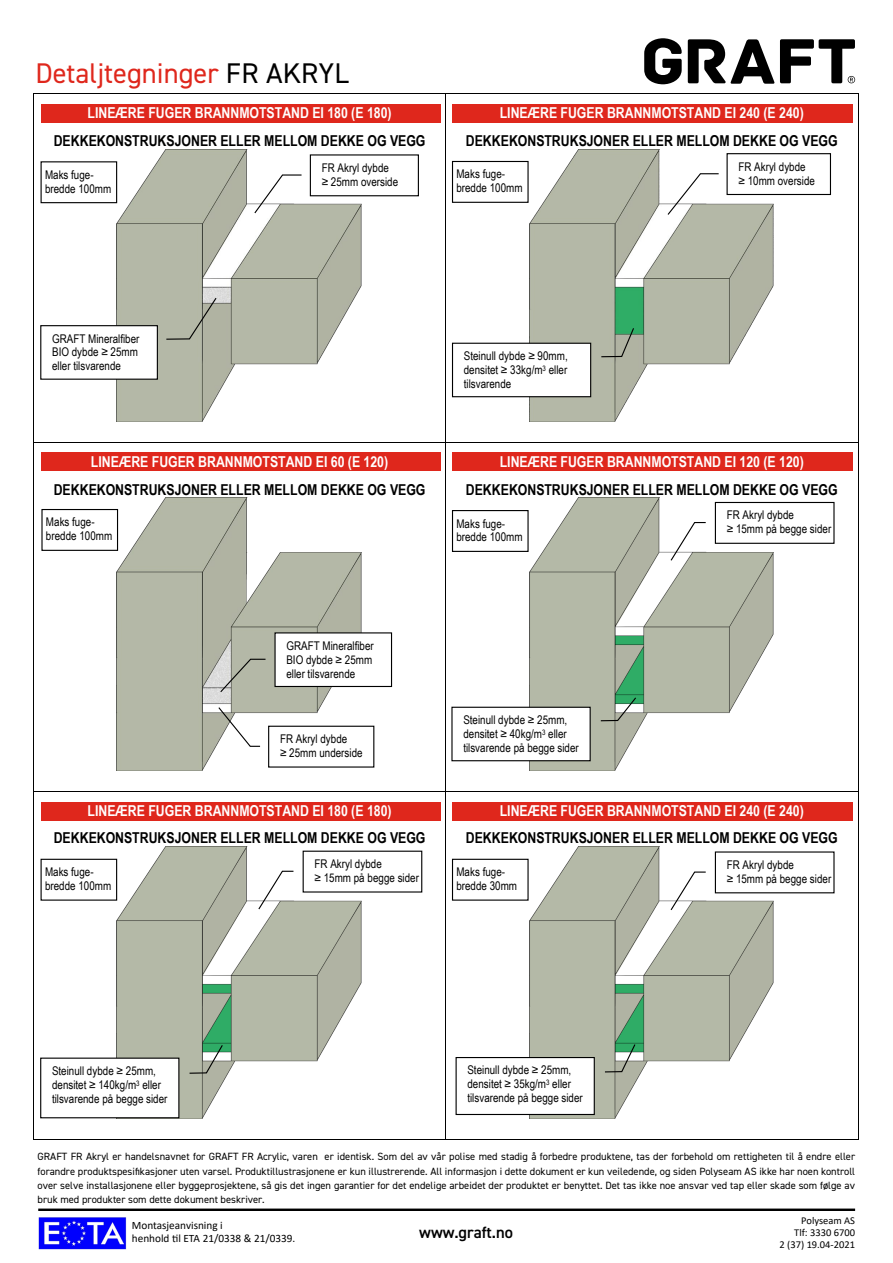
<style>
.page{position:relative;width:893px;height:1263px;background:#fff}
.page>*{position:absolute;margin:0;border:0;box-sizing:border-box;transform-origin:0 0}
.t1{font:28.5px "DIN2014";color:#df271c}
.t2{font:600 16.5px "DIN2014";color:#000}
.t3{font:700 15px "Arial Narrow";color:#000}
.t4{font:700 15px "Arial Narrow";color:#fff}
.t5{font:12px/14px "Arial Narrow";letter-spacing:.005em;color:#000}
.t6{font:11.25px/13.5px "Calibri";color:#000}
.t7{font:10.5px/14.2px "DIN2014";color:#000;text-align:justify}
.t8{font:10.5px/12px "Calibri";color:#000;text-align:right}
.s1{color:#000}
</style>
<div class="page">
<div style="left:452px;top:802px;width:400px;height:18px;background:#df271c"></div>
<div style="left:41px;top:802px;width:400px;height:18px;background:#df271c"></div>
<div style="left:41px;top:452px;width:400px;height:19px;background:#df271c"></div>
<div style="left:452px;top:452px;width:400px;height:19px;background:#df271c"></div>
<div style="left:452px;top:104px;width:400px;height:19px;background:#df271c"></div>
<div style="left:41px;top:104px;width:400px;height:19px;background:#df271c"></div>
<svg style="left:644px;top:38px;width:38px;height:46px"></svg>
<svg style="left:688px;top:39px;width:167px;height:45px"></svg>
<hr style="left:38px;top:1208px;width:817px;height:3px;background:#000">
<img style="left:38px;top:1217px;width:89px;height:33px">
<hr style="left:34px;top:93px;width:411px;height:1px;background:#000">
<hr style="left:446px;top:93px;width:412px;height:1px;background:#000">
<hr style="left:34px;top:94px;width:1px;height:348px;background:#000">
<hr style="left:445px;top:94px;width:1px;height:348px;background:#000">
<hr style="left:858px;top:94px;width:1px;height:348px;background:#000">
<hr style="left:34px;top:442px;width:411px;height:1px;background:#000">
<hr style="left:446px;top:442px;width:412px;height:1px;background:#000">
<hr style="left:34px;top:443px;width:1px;height:348px;background:#000">
<hr style="left:445px;top:443px;width:1px;height:348px;background:#000">
<hr style="left:858px;top:443px;width:1px;height:348px;background:#000">
<hr style="left:34px;top:791px;width:411px;height:1px;background:#000">
<hr style="left:446px;top:791px;width:412px;height:1px;background:#000">
<hr style="left:34px;top:791px;width:1px;height:348px;background:#000">
<hr style="left:34px;top:1139px;width:411px;height:1px;background:#000">
<hr style="left:445px;top:791px;width:1px;height:348px;background:#000">
<hr style="left:446px;top:1139px;width:412px;height:1px;background:#000">
<hr style="left:858px;top:791px;width:1px;height:348px;background:#000">
<img style="left:117px;top:149px;width:244px;height:272px">
<img style="left:529px;top:149px;width:244px;height:272px">
<img style="left:117px;top:498px;width:244px;height:272px">
<img style="left:529px;top:498px;width:244px;height:272px">
<img style="left:117px;top:846px;width:244px;height:273px">
<img style="left:529px;top:846px;width:244px;height:273px">
<div style="left:40px;top:325px;width:118px;height:55px;background:#fff;border:1px solid #000"></div>
<svg style="left:165px;top:297px;width:53px;height:43px;background:#abaf9f"></svg>
<div style="left:310px;top:154px;width:109px;height:42px;background:#fff;border:1px solid #000"></div>
<svg style="left:253px;top:174px;width:50px;height:41px"></svg>
<div style="left:41px;top:161px;width:76px;height:42px;background:#fff;border:1px solid #000"></div>
<div style="left:452px;top:343px;width:139px;height:54px;background:#fff;border:1px solid #000"></div>
<svg style="left:600px;top:327px;width:35px;height:31px"></svg>
<div style="left:726px;top:153px;width:105px;height:42px;background:#fff;border:1px solid #000"></div>
<svg style="left:666px;top:173px;width:54px;height:43px"></svg>
<div style="left:452px;top:161px;width:77px;height:42px;background:#fff;border:1px solid #000"></div>
<div style="left:41px;top:509px;width:77px;height:42px;background:#fff;border:1px solid #000"></div>
<div style="left:274px;top:632px;width:118px;height:55px;background:#fff;border:1px solid #000"></div>
<svg style="left:219px;top:658px;width:48px;height:35px;background:#b4b7aa"></svg>
<div style="left:451px;top:707px;width:140px;height:54px;background:#fff;border:1px solid #000"></div>
<svg style="left:600px;top:696px;width:37px;height:26px"></svg>
<div style="left:715px;top:502px;width:119px;height:42px;background:#fff;border:1px solid #000"></div>
<svg style="left:669px;top:521px;width:38px;height:41px"></svg>
<div style="left:452px;top:510px;width:77px;height:42px;background:#fff;border:1px solid #000"></div>
<div style="left:40px;top:1057px;width:139px;height:61px;background:#fff;border:1px solid #000"></div>
<svg style="left:188px;top:1044px;width:36px;height:30px"></svg>
<div style="left:303px;top:851px;width:119px;height:41px;background:#fff;border:1px solid #000"></div>
<svg style="left:257px;top:870px;width:38px;height:40px"></svg>
<div style="left:41px;top:859px;width:76px;height:42px;background:#fff;border:1px solid #000"></div>
<div style="left:456px;top:1057px;width:139px;height:58px;background:#fff;border:1px solid #000"></div>
<svg style="left:604px;top:1043px;width:32px;height:30px"></svg>
<div style="left:715px;top:851px;width:119px;height:42px;background:#fff"></div>
<svg style="left:669px;top:871px;width:38px;height:40px"></svg>
<div style="left:452px;top:859px;width:77px;height:42px;background:#fff;border:1px solid #000"></div>
<div style="left:268px;top:726px;width:106px;height:42px;background:#fff;border:1px solid #000"></div>
<svg style="left:217px;top:706px;width:44px;height:41px"></svg>
<h1 class="t1" style="left:36px;top:55px;width:315px">Detaljtegninger <span class="s1">FR AKRYL</span></h1>
<p class="t4" style="left:88px;top:102px;width:306px">LINEÆRE FUGER BRANNMOTSTAND EI 180 (E 180)</p>
<p class="t3" style="left:54px;top:129px;width:373px">DEKKEKONSTRUKSJONER ELLER MELLOM DEKKE OG VEGG</p>
<p class="t4" style="left:500px;top:102px;width:306px">LINEÆRE FUGER BRANNMOTSTAND EI 240 (E 240)</p>
<p class="t3" style="left:466px;top:129px;width:373px">DEKKEKONSTRUKSJONER ELLER MELLOM DEKKE OG VEGG</p>
<p class="t5" style="left:45px;top:167px;width:68px">Maks fuge&shy;bredde 100mm</p>
<p class="t5" style="left:322px;top:160px;width:78px">FR Akryl dybde ≥ 25mm overside</p>
<p class="t5" style="left:456px;top:167px;width:68px">Maks fuge&shy;bredde 100mm</p>
<p class="t5" style="left:738px;top:159px;width:78px">FR Akryl dybde ≥ 10mm overside</p>
<p class="t5" style="left:52px;top:331px;width:89px">GRAFT Mineralfiber<br>BIO dybde ≥ 25mm eller tilsvarende</p>
<p class="t4" style="left:91px;top:450px;width:299px">LINEÆRE FUGER BRANNMOTSTAND EI 60 (E 120)</p>
<p class="t3" style="left:54px;top:478px;width:373px">DEKKEKONSTRUKSJONER ELLER MELLOM DEKKE OG VEGG</p>
<p class="t5" style="left:46px;top:515px;width:68px">Maks fuge&shy;bredde 100mm</p>
<p class="t5" style="left:464px;top:349px;width:105px;text-align:justify">Steinull dybde ≥ 90mm, densitet ≥ 33kg/m<sup>3</sup> eller tilsvarende</p>
<p class="t4" style="left:500px;top:450px;width:306px">LINEÆRE FUGER BRANNMOTSTAND EI 120 (E 120)</p>
<p class="t3" style="left:466px;top:478px;width:373px">DEKKEKONSTRUKSJONER ELLER MELLOM DEKKE OG VEGG</p>
<p class="t5" style="left:456px;top:516px;width:68px">Maks fuge&shy;bredde 100mm</p>
<p class="t5" style="left:727px;top:508px;width:106px">FR Akryl dybde<br>≥ 15mm på begge sider</p>
<p class="t5" style="left:286px;top:638px;width:89px">GRAFT Mineralfiber<br>BIO dybde ≥ 25mm eller tilsvarende</p>
<p class="t5" style="left:280px;top:732px;width:84px">FR Akryl dybde<br>≥ 25mm underside</p>
<p class="t4" style="left:88px;top:799px;width:306px">LINEÆRE FUGER BRANNMOTSTAND EI 180 (E 180)</p>
<p class="t3" style="left:54px;top:827px;width:373px">DEKKEKONSTRUKSJONER ELLER MELLOM DEKKE OG VEGG</p>
<p class="t5" style="left:45px;top:865px;width:68px">Maks fuge&shy;bredde 100mm</p>
<p class="t5" style="left:314px;top:856px;width:106px">FR Akryl dybde<br>≥ 15mm på begge sider</p>
<p class="t5" style="left:463px;top:712px;width:117px">Steinull dybde ≥ 25mm, densitet ≥ 40kg/m<sup>3</sup> eller tilsvarende på begge sider</p>
<p class="t4" style="left:500px;top:799px;width:306px">LINEÆRE FUGER BRANNMOTSTAND EI 240 (E 240)</p>
<p class="t3" style="left:466px;top:827px;width:373px">DEKKEKONSTRUKSJONER ELLER MELLOM DEKKE OG VEGG</p>
<p class="t5" style="left:456px;top:865px;width:62px">Maks fuge&shy;bredde 30mm</p>
<p class="t5" style="left:727px;top:857px;width:106px">FR Akryl dybde<br>≥ 15mm på begge sider</p>
<p class="t5" style="left:52px;top:1063px;width:117px">Steinull dybde ≥ 25mm, densitet ≥ 140kg/m<sup>3</sup> eller tilsvarende på begge sider</p>
<p class="t5" style="left:467px;top:1063px;width:117px">Steinull dybde ≥ 25mm, densitet ≥ 35kg/m<sup>3</sup> eller tilsvarende på begge sider</p>
<p class="t7" style="left:38px;top:1149px;width:819px">GRAFT FR Akryl er handelsnavnet for GRAFT FR Acrylic, varen er identisk. Som del av vår polise med stadig å forbedre produktene, tas der forbehold om rettigheten til å endre eller forandre produktspesifikasjoner uten varsel. Produktillustrasjonene er kun illustrerende. All informasjon i dette dokument er kun veiledende, og siden Polyseam AS ikke har noen kontroll over selve installasjonene eller byggeprosjektene, så gis det ingen garantier for det endelige arbeidet der produktet er benyttet. Det tas ikke noe ansvar ved tap eller skade som følge av bruk med produkter som dette dokument beskriver.</p>
<p class="t8" style="left:780px;top:1214px;width:77px">Polyseam AS<br>Tlf: 3330 6700<br>2 (37) 19.04-2021</p>
<p class="t6" style="left:132px;top:1218px;width:165px">Montasjeanvisning i<br>henhold til ETA 21/0338 &amp; 21/0339.</p>
<h2 class="t2" style="left:419px;top:1221px;width:95px">www.graft.no</h2>
</div>
